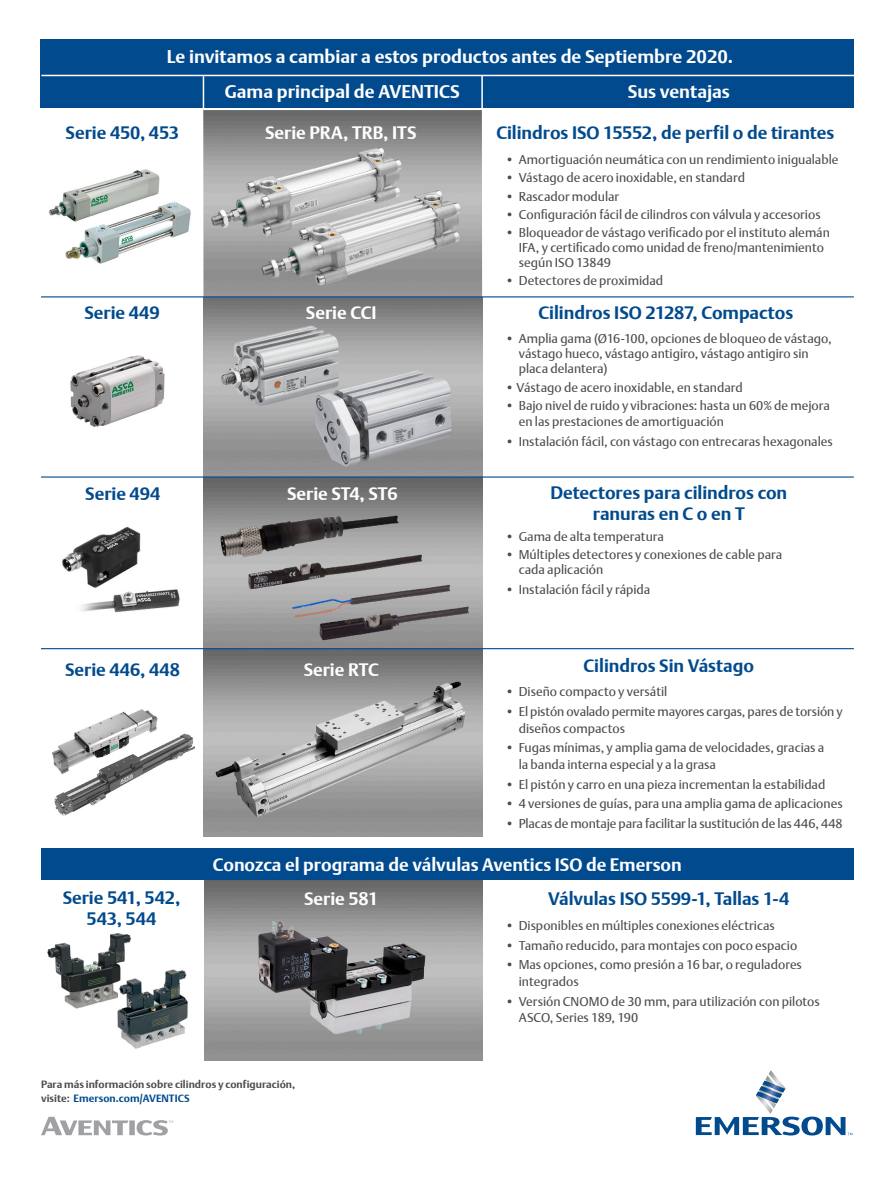
<style>
.page{position:relative;width:893px;height:1191px;background:#fff}
.page>*{position:absolute;margin:0;border:0;box-sizing:border-box;transform-origin:0 0}
.t1{font:700 18.3px "DTL Argo T";color:#fff}
.t2{font:700 18px/21px "DTL Argo T";letter-spacing:-.005em;color:#004a8d;text-align:center}
.t3{font:700 18px "DTL Argo T";color:#fff}
.t4{font:12.75px/15px "DTL Argo T";color:#4b4c4d}
.t5{font:700 10.5px/13.5px "DTL Argo T";letter-spacing:.005em;color:#4b4c4d}
.s1{color:#004a8d}
</style>
<div class="page">
<img style="left:204px;top:879px;width:278px;height:181px">
<img style="left:203px;top:110px;width:279px;height:727px">
<svg style="left:696px;top:1070px;width:156px;height:65px"></svg>
<img style="left:49px;top:169px;width:142px;height:95px">
<img style="left:70px;top:355px;width:95px;height:72px">
<img style="left:48px;top:526px;width:140px;height:124px">
<img style="left:52px;top:709px;width:142px;height:107px">
<img style="left:47px;top:933px;width:141px;height:116px">
<svg style="left:41px;top:1116px;width:132px;height:19px"></svg>
<div style="left:41px;top:848px;width:813px;height:31px;background:#004a8d"></div>
<div style="left:40px;top:39px;width:814px;height:69px;background:#004a8d"></div>
<hr style="left:203px;top:76px;width:1px;height:32px;background:#fff">
<hr style="left:41px;top:75px;width:813px;height:1px;background:#fff">
<hr style="left:481px;top:75px;width:2px;height:33px;background:#fff">
<hr style="left:41px;top:648px;width:813px;height:1px;background:#004a8d">
<hr style="left:41px;top:476px;width:813px;height:1px;background:#004a8d">
<hr style="left:41px;top:296px;width:813px;height:1px;background:#004a8d">
<p class="t1" style="left:167px;top:46px;width:568px">Le invitamos a cambiar a estos productos antes de Septiembre 2020.</p>
<p class="t1" style="left:225px;top:80px;width:236px">Gama principal de AVENTICS</p>
<p class="t1" style="left:628px;top:81px;width:104px">Sus ventajas</p>
<p class="t2" style="left:66px;top:122px;width:115px">Serie 450, 453</p>
<p class="t3" style="left:265px;top:122px;width:153px">Serie PRA, TRB, ITS</p>
<p class="t2" style="left:496px;top:122px;width:339px">Cilindros ISO 15552, de perfil o de tirantes</p>
<p class="t4" style="left:505px;top:152px;width:335px">• Amortiguación neumática con un rendimiento inigualable</p>
<p class="t4" style="left:505px;top:170px;width:241px">• Vástago de acero inoxidable, en standard</p>
<p class="t4" style="left:505px;top:188px;width:115px">• Rascador modular</p>
<p class="t4" style="left:505px;top:207px;width:317px">• Configuración fácil de cilindros con válvula y accesorios</p>
<p class="t4" style="left:519px;top:225px;width:313px;text-indent:-14px">• Bloqueador de vástago verificado por el instituto alemán<br>IFA, y certificado como unidad de freno/mantenimiento según ISO 13849</p>
<p class="t4" style="left:505px;top:273px;width:159px">• Detectores de proximidad</p>
<p class="t2" style="left:84px;top:302px;width:77px">Serie 449</p>
<p class="t3" style="left:306px;top:302px;width:72px">Serie CCI</p>
<p class="t2" style="left:539px;top:302px;width:256px">Cilindros ISO 21287, Compactos</p>
<p class="t4" style="left:519px;top:331px;width:315px;text-indent:-14px">• Amplia gama (Ø16-100, opciones de bloqueo de vástago, vástago hueco, vástago antigiro, vástago antigiro sin placa delantera)</p>
<p class="t4" style="left:505px;top:379px;width:239px">• Vástago de acero inoxidable, en standard</p>
<p class="t4" style="left:519px;top:397px;width:313px;line-height:16.5px;text-indent:-14px">• Bajo nivel de ruido y vibraciones: hasta un 60% de mejora en las prestaciones de amortiguación</p>
<p class="t4" style="left:505px;top:434px;width:329px">• Instalación fácil, con vástago con entrecaras hexagonales</p>
<p class="t2" style="left:85px;top:483px;width:77px">Serie 494</p>
<p class="t3" style="left:287px;top:483px;width:112px">Serie ST4, ST6</p>
<p class="t2" style="left:550px;top:482px;width:238px">Detectores para cilindros con ranuras en C o en T</p>
<p class="t4" style="left:505px;top:529px;width:160px">• Gama de alta temperatura</p>
<p class="t4" style="left:519px;top:547px;width:265px;text-indent:-14px">• Múltiples detectores y conexiones de cable para cada aplicación</p>
<p class="t4" style="left:505px;top:582px;width:146px">• Instalación fácil y rápida</p>
<p class="t2" style="left:65px;top:659px;width:117px">Serie 446, 448</p>
<p class="t3" style="left:304px;top:659px;width:77px">Serie RTC</p>
<p class="t2" style="left:584px;top:654px;width:172px">Cilindros Sin Vástago</p>
<p class="t4" style="left:505px;top:684px;width:164px">• Diseño compacto y versátil</p>
<p class="t4" style="left:519px;top:703px;width:325px;line-height:16.5px;text-indent:-14px">• El pistón ovalado permite mayores cargas, pares de torsión y diseños compactos</p>
<p class="t4" style="left:519px;top:739px;width:307px;line-height:16.5px;text-indent:-14px">• Fugas mínimas, y amplia gama de velocidades, gracias a la banda interna especial y a la grasa</p>
<p class="t4" style="left:505px;top:776px;width:322px">• El pistón y carro en una pieza incrementan la estabilidad</p>
<p class="t4" style="left:505px;top:796px;width:339px">• 4 versiones de guías, para una amplia gama de aplicaciones</p>
<p class="t4" style="left:505px;top:816px;width:339px">• Placas de montaje para facilitar la sustitución de las 446, 448</p>
<p class="t3" style="left:213px;top:854px;width:470px">Conozca el programa de válvulas Aventics ISO de Emerson</p>
<p class="t2" style="left:63px;top:887px;width:119px">Serie 541, 542,</p>
<p class="t2" style="left:87px;top:908px;width:71px">543, 544</p>
<p class="t3" style="left:304px;top:888px;width:76px">Serie 581</p>
<p class="t2" style="left:548px;top:888px;width:243px">Válvulas ISO 5599-1, Tallas 1-4</p>
<p class="t4" style="left:505px;top:917px;width:271px">• Disponibles en múltiples conexiones eléctricas</p>
<p class="t4" style="left:505px;top:937px;width:294px">• Tamaño reducido, para montajes con poco espacio</p>
<p class="t4" style="left:519px;top:956px;width:285px;line-height:16.5px;text-indent:-14px">• Mas opciones, como presión a 16 bar, o reguladores integrados</p>
<p class="t4" style="left:519px;top:992px;width:303px;line-height:16.5px;text-indent:-14px">• Versión CNOMO de 30 mm, para utilización con pilotos<br>ASCO, Series 189, 190</p>
<p class="t5" style="left:41px;top:1077px;width:256px">Para más información sobre cilindros y configuración, visite: <span class="s1">Emerson.com/AVENTICS</span></p>
</div>
